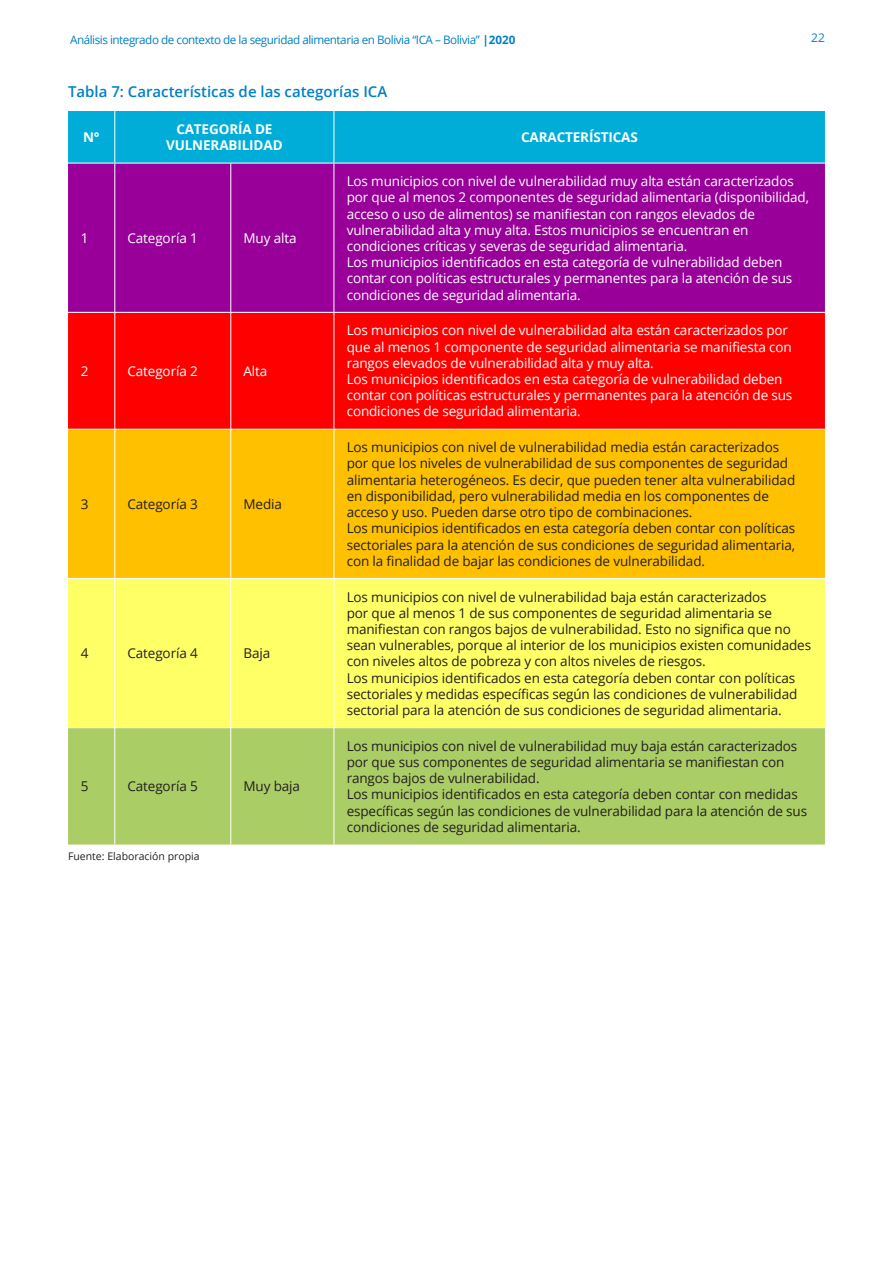
<style>
.page{position:relative;width:893px;height:1263px;background:#fff}
.page>*{position:absolute;margin:0;border:0;box-sizing:border-box;transform-origin:0 0}
.titulo_cuadro{font:600 15px "Open Sans";color:#0081c4}
.texto_cuadro{font:13.5px/16.2px "Open Sans";letter-spacing:-.01em;color:#231f20}
.texto_cuadro-2{font:13.5px/16.2px "Open Sans";letter-spacing:-.01em;color:#fff}
.texto_cuadro-3{font:700 13.5px/16.2px "Open Sans";letter-spacing:-.01em;color:#fff;text-align:center}
.t1{font:12px "Open Sans";color:#0081c4}
.t2{font:11.7px "Open Sans";letter-spacing:-.04em;color:#0081c4}
.Fuente2{font:10.5px "Open Sans";color:#231f20}
.s1{font-weight:700}
</style>
<div class="page">
<div style="left:68px;top:111px;width:757px;height:52px;background:#00add8"></div>
<div style="left:68px;top:164px;width:757px;height:148px;background:#909"></div>
<div style="left:68px;top:313px;width:757px;height:116px;background:#f00"></div>
<div style="left:68px;top:430px;width:757px;height:148px;background:#ffc000"></div>
<div style="left:68px;top:579px;width:757px;height:148px;background:#ff6"></div>
<div style="left:68px;top:728px;width:757px;height:116px;background:#abcd66"></div>
<hr style="left:114px;top:111px;width:1px;height:52px;background:#fff">
<hr style="left:334px;top:111px;width:1px;height:52px;background:#fff">
<hr style="left:114px;top:163px;width:1px;height:149px;background:#fff">
<hr style="left:230px;top:163px;width:1px;height:149px;background:#fff">
<hr style="left:334px;top:163px;width:1px;height:149px;background:#fff">
<hr style="left:114px;top:313px;width:1px;height:116px;background:#fff">
<hr style="left:230px;top:313px;width:1px;height:116px;background:#fff">
<hr style="left:334px;top:313px;width:1px;height:116px;background:#fff">
<hr style="left:114px;top:430px;width:1px;height:148px;background:#fff">
<hr style="left:230px;top:430px;width:1px;height:148px;background:#fff">
<hr style="left:334px;top:430px;width:1px;height:148px;background:#fff">
<hr style="left:114px;top:579px;width:1px;height:148px;background:#fff">
<hr style="left:230px;top:579px;width:1px;height:148px;background:#fff">
<hr style="left:334px;top:579px;width:1px;height:148px;background:#fff">
<hr style="left:114px;top:728px;width:1px;height:116px;background:#fff">
<hr style="left:230px;top:728px;width:1px;height:116px;background:#fff">
<hr style="left:334px;top:728px;width:1px;height:116px;background:#fff">
<p class="t2" style="left:70px;top:32px;width:447px">Análisis integrado de contexto de la seguridad alimentaria en Bolivia “ICA – Bolivia” <span class="s1">|2020</span></p>
<p class="t1" style="left:811px;top:29px;width:15px">22</p>
<p class="titulo_cuadro" style="left:68px;top:81px;width:321px">Tabla 7: Características de las categorías ICA</p>
<p class="texto_cuadro-3" style="left:83px;top:129px;width:18px">N°</p>
<p class="texto_cuadro-3" style="left:166px;top:121px;width:118px">CATEGORÍA DE<br>VULNERABILIDAD</p>
<p class="texto_cuadro-3" style="left:521px;top:129px;width:118px">CARACTERÍSTICAS</p>
<p class="texto_cuadro-2" style="left:81px;top:230px;width:9px">1</p>
<p class="texto_cuadro-2" style="left:128px;top:230px;width:72px">Categoría 1</p>
<p class="texto_cuadro-2" style="left:244px;top:230px;width:55px">Muy alta</p>
<p class="texto_cuadro-2" style="left:81px;top:363px;width:9px">2</p>
<p class="texto_cuadro-2" style="left:128px;top:363px;width:72px">Categoría 2</p>
<p class="texto_cuadro-2" style="left:244px;top:363px;width:25px">Alta</p>
<p class="texto_cuadro" style="left:81px;top:496px;width:9px">3</p>
<p class="texto_cuadro" style="left:128px;top:496px;width:72px">Categoría 3</p>
<p class="texto_cuadro" style="left:244px;top:496px;width:40px">Media</p>
<p class="texto_cuadro" style="left:81px;top:645px;width:9px">4</p>
<p class="texto_cuadro" style="left:128px;top:645px;width:72px">Categoría 4</p>
<p class="texto_cuadro" style="left:244px;top:645px;width:28px">Baja</p>
<p class="texto_cuadro" style="left:81px;top:778px;width:9px">5</p>
<p class="texto_cuadro" style="left:128px;top:778px;width:72px">Categoría 5</p>
<p class="texto_cuadro" style="left:244px;top:778px;width:58px">Muy baja</p>
<p class="Fuente2" style="left:68px;top:849px;width:133px">Fuente: Elaboración propia</p>
<p class="texto_cuadro-2" style="left:347px;top:173px;width:464px">Los municipios con nivel de vulnerabilidad muy alta están caracterizados por que al menos 2 componentes de seguridad alimentaria (disponibilidad, acceso o uso de alimentos) se manifiestan con rangos elevados de vulnerabilidad alta y muy alta. Estos municipios se encuentran en condiciones críticas y severas de seguridad alimentaria.</p>
<p class="texto_cuadro-2" style="left:347px;top:254px;width:447px">Los municipios identificados en esta categoría de vulnerabilidad deben contar con políticas estructurales y permanentes para la atención de sus condiciones de seguridad alimentaria.</p>
<p class="texto_cuadro-2" style="left:347px;top:322px;width:446px">Los municipios con nivel de vulnerabilidad alta están caracterizados por que al menos 1 componente de seguridad alimentaria se manifiesta con rangos elevados de vulnerabilidad alta y muy alta.</p>
<p class="texto_cuadro-2" style="left:347px;top:371px;width:447px">Los municipios identificados en esta categoría de vulnerabilidad deben contar con políticas estructurales y permanentes para la atención de sus condiciones de seguridad alimentaria.</p>
<p class="texto_cuadro" style="left:347px;top:439px;width:450px">Los municipios con nivel de vulnerabilidad media están caracterizados por que los niveles de vulnerabilidad de sus componentes de seguridad alimentaria heterogéneos. Es decir, que pueden tener alta vulnerabilidad en disponibilidad, pero vulnerabilidad media en los componentes de acceso y uso. Pueden darse otro tipo de combinaciones.</p>
<p class="texto_cuadro" style="left:347px;top:520px;width:450px;text-align:justify">Los municipios identificados en esta categoría deben contar con políticas sectoriales para la atención de sus condiciones de seguridad alimentaria, con la finalidad de bajar las condiciones de vulnerabilidad.</p>
<p class="texto_cuadro" style="left:347px;top:588px;width:466px">Los municipios con nivel de vulnerabilidad baja están caracterizados<br>por que al menos 1 de sus componentes de seguridad alimentaria se manifiestan con rangos bajos de vulnerabilidad. Esto no significa que no sean vulnerables, porque al interior de los municipios existen comunidades con niveles altos de pobreza y con altos niveles de riesgos.</p>
<p class="texto_cuadro" style="left:347px;top:669px;width:452px">Los municipios identificados en esta categoría deben contar con políticas sectoriales y medidas específicas según las condiciones de vulnerabilidad sectorial para la atención de sus condiciones de seguridad alimentaria.</p>
<p class="texto_cuadro" style="left:347px;top:737px;width:452px">Los municipios con nivel de vulnerabilidad muy baja están caracterizados por que sus componentes de seguridad alimentaria se manifiestan con rangos bajos de vulnerabilidad.</p>
<p class="texto_cuadro" style="left:347px;top:786px;width:462px">Los municipios identificados en esta categoría deben contar con medidas específicas según las condiciones de vulnerabilidad para la atención de sus condiciones de seguridad alimentaria.</p>
</div>
